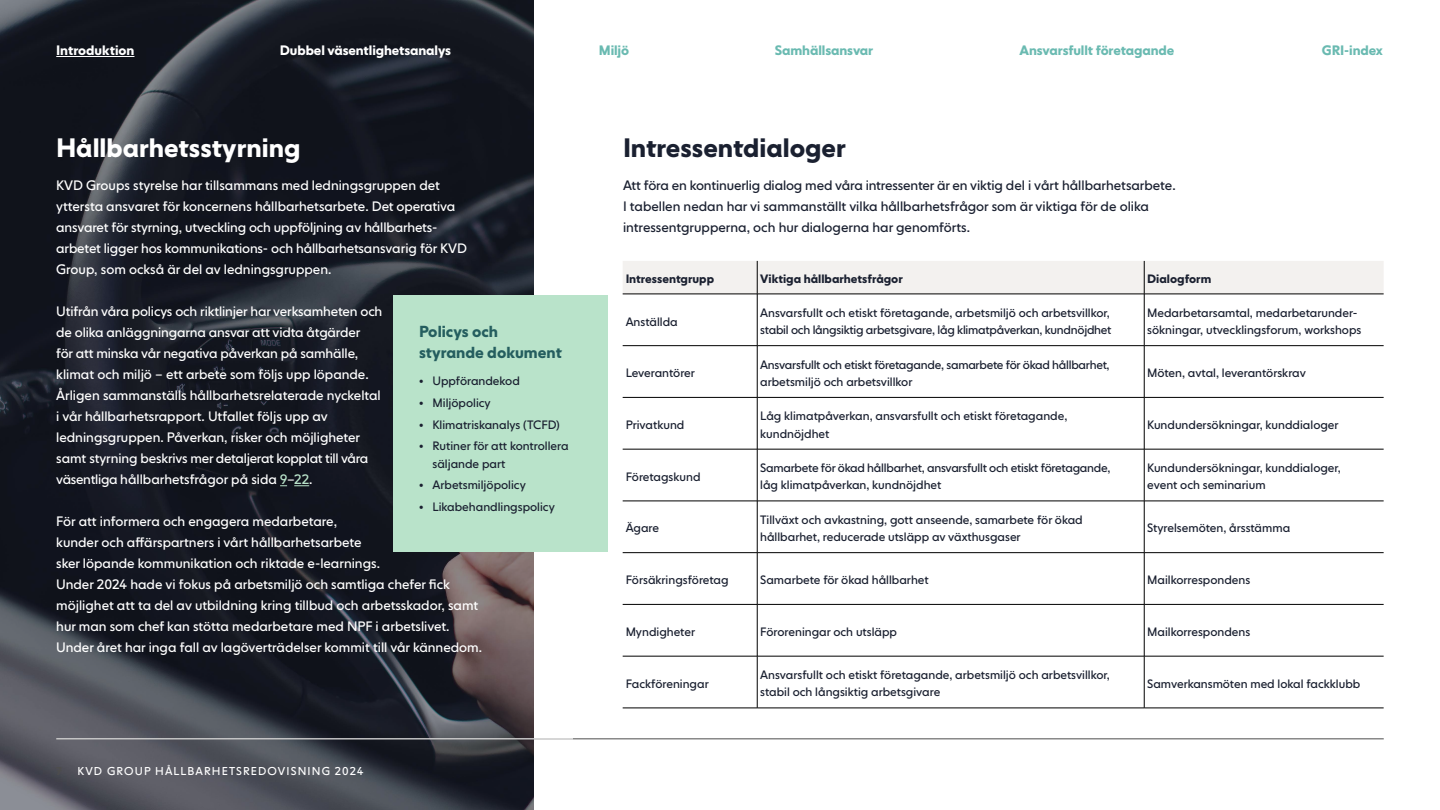
<style>
.page{position:relative;width:1440px;height:810px;background:#fff}
.page>*{position:absolute;margin:0;border:0;box-sizing:border-box;transform-origin:0 0}
.t1{font:700 26.25px "NEXT Book";color:#fff}
.t2{font:700 26.25px "NEXT Book";color:#1a2030}
.t3{font:700 15.75px/21.8px "NEXT Book";color:#255e5f}
.t4{font:13.5px/21px "NEXT Book";color:#fff}
.t5{font:13.5px/21px "NEXT Book";color:#1a2030}
.t6{font:700 13.5px "NEXT Book";letter-spacing:-.01em;color:#6abab1}
.t7{font:700 13.5px "NEXT Book";letter-spacing:-.005em;color:#fff}
.t8{font:12px/17.2px "NEXT Book";color:#1a2030}
.t9{font:12px/17.2px "NEXT Book";letter-spacing:-.02em;color:#1a2030}
.t10{font:700 12px "NEXT Book";color:#1a2030}
.t11{font:11.25px "NEXT Book";letter-spacing:.1em;color:#fff}
.s1{color:#b9e3ca}
</style>
<div class="page">
<img style="left:0;top:0;width:534px;height:810px">
<hr style="left:56px;top:739px;width:1328px;height:1px;background:#4d4d4d">
<hr style="left:56px;top:56px;width:78px;height:1px;background:#fff">
<hr style="left:56px;top:739px;width:517px;height:1px;background:#fff">
<svg style="left:294px;top:485px;width:15px;height:1px"></svg>
<div style="left:623px;top:261px;width:761px;height:33px;background:#f3f1ef"></div>
<hr style="left:757px;top:261px;width:1px;height:33px;background:#000">
<hr style="left:1144px;top:261px;width:1px;height:33px;background:#000">
<hr style="left:623px;top:294px;width:134px;height:1px;background:#000">
<hr style="left:757px;top:294px;width:387px;height:1px;background:#000">
<hr style="left:757px;top:294px;width:1px;height:52px;background:#000">
<hr style="left:1144px;top:294px;width:240px;height:1px;background:#000">
<hr style="left:1144px;top:294px;width:1px;height:52px;background:#000">
<hr style="left:623px;top:346px;width:134px;height:1px;background:#000">
<hr style="left:757px;top:346px;width:387px;height:1px;background:#000">
<hr style="left:757px;top:346px;width:1px;height:51px;background:#000">
<hr style="left:1144px;top:346px;width:240px;height:1px;background:#000">
<hr style="left:1144px;top:346px;width:1px;height:51px;background:#000">
<hr style="left:623px;top:397px;width:134px;height:1px;background:#000">
<hr style="left:757px;top:397px;width:387px;height:1px;background:#000">
<hr style="left:757px;top:398px;width:1px;height:51px;background:#000">
<hr style="left:1144px;top:397px;width:240px;height:1px;background:#000">
<hr style="left:1144px;top:398px;width:1px;height:51px;background:#000">
<hr style="left:623px;top:449px;width:134px;height:1px;background:#000">
<hr style="left:757px;top:449px;width:387px;height:1px;background:#000">
<hr style="left:757px;top:449px;width:1px;height:52px;background:#000">
<hr style="left:1144px;top:449px;width:240px;height:1px;background:#000">
<hr style="left:1144px;top:449px;width:1px;height:52px;background:#000">
<hr style="left:623px;top:501px;width:134px;height:1px;background:#000">
<hr style="left:757px;top:501px;width:387px;height:1px;background:#000">
<hr style="left:757px;top:501px;width:1px;height:52px;background:#000">
<hr style="left:1144px;top:501px;width:240px;height:1px;background:#000">
<hr style="left:1144px;top:501px;width:1px;height:52px;background:#000">
<hr style="left:623px;top:553px;width:134px;height:1px;background:#000">
<hr style="left:757px;top:553px;width:387px;height:1px;background:#000">
<hr style="left:757px;top:553px;width:1px;height:51px;background:#000">
<hr style="left:1144px;top:553px;width:240px;height:1px;background:#000">
<hr style="left:1144px;top:553px;width:1px;height:51px;background:#000">
<hr style="left:623px;top:604px;width:134px;height:1px;background:#000">
<hr style="left:757px;top:604px;width:387px;height:1px;background:#000">
<hr style="left:757px;top:604px;width:1px;height:52px;background:#000">
<hr style="left:1144px;top:604px;width:240px;height:1px;background:#000">
<hr style="left:1144px;top:604px;width:1px;height:52px;background:#000">
<hr style="left:623px;top:656px;width:134px;height:1px;background:#000">
<hr style="left:757px;top:656px;width:387px;height:1px;background:#000">
<hr style="left:757px;top:656px;width:1px;height:52px;background:#000">
<hr style="left:1144px;top:656px;width:240px;height:1px;background:#000">
<hr style="left:1144px;top:656px;width:1px;height:52px;background:#000">
<hr style="left:623px;top:708px;width:134px;height:1px;background:#000">
<hr style="left:757px;top:708px;width:387px;height:1px;background:#000">
<hr style="left:1144px;top:708px;width:240px;height:1px;background:#000">
<div style="left:393px;top:295px;width:214px;height:257px;background:#b9e3ca"></div>
<p class="t7" style="left:56px;top:42px;width:80px">Introduktion</p>
<p class="t7" style="left:280px;top:42px;width:173px">Dubbel väsentlighetsanalys</p>
<p class="t6" style="left:599px;top:42px;width:32px">Miljö</p>
<p class="t6" style="left:775px;top:42px;width:100px">Samhällsansvar</p>
<p class="t6" style="left:1020px;top:42px;width:156px">Ansvarsfullt företagande</p>
<p class="t6" style="left:1322px;top:42px;width:62px">GRI-index</p>
<h1 class="t1" style="left:56px;top:132px;width:246px">Hållbarhetsstyrning</h1>
<p class="t4" style="left:56px;top:175px;width:412px">KVD Groups styrelse har tillsammans med ledningsgruppen det yttersta ansvaret för koncernens hållbarhetsarbete. Det operativa ansvaret för styrning, utveckling och uppföljning av hållbarhets&shy;arbetet ligger hos kommunikations- och hållbarhetsansvarig för KVD Group, som också är del av ledningsgruppen.</p>
<p class="t4" style="left:56px;top:301px;width:328px">Utifrån våra policys och riktlinjer har verksamheten och de olika anläggningarna ansvar att vidta åtgärder<br>för att minska vår negativa påverkan på samhälle, klimat och miljö – ett arbete som följs upp löpande.<br>Årligen sammanställs hållbarhetsrelaterade nyckeltal i vår hållbarhetsrapport. Utfallet följs upp av ledningsgruppen. Påverkan, risker och möjligheter samt styrning beskrivs mer detaljerat kopplat till våra väsentliga hållbarhetsfrågor på sida <span class="s1">9</span>–<span class="s1">22</span>.</p>
<p class="t4" style="left:56px;top:511px;width:427px">För att informera och engagera medarbetare,<br>kunder och affärspartners i vårt hållbarhetsarbete<br>sker löpande kommunikation och riktade e-learnings.<br>Under 2024 hade vi fokus på arbetsmiljö och samtliga chefer fick möjlighet att ta del av utbildning kring tillbud och arbetsskador, samt hur man som chef kan stötta medarbetare med NPF i arbetslivet.<br>Under året har inga fall av lagöverträdelser kommit till vår kännedom.</p>
<p class="t3" style="left:419px;top:320px;width:144px">Policys och styrande dokument</p>
<p class="t8" style="left:419px;top:373px;width:102px">• Uppförandekod</p>
<p class="t8" style="left:419px;top:394px;width:73px">• Miljöpolicy</p>
<p class="t8" style="left:419px;top:416px;width:142px">• Klimatriskanalys (TCFD)</p>
<p class="t8" style="left:433px;top:438px;width:138px;text-indent:-14px">• Rutiner för att kontrollera säljande part</p>
<p class="t8" style="left:419px;top:477px;width:108px">• Arbetsmiljöpolicy</p>
<p class="t8" style="left:419px;top:499px;width:137px">• Likabehandlingspolicy</p>
<p class="t11" style="left:78px;top:764px;width:287px">KVD GROUP HÅLLBARHETSREDOVISNING 2024</p>
<h1 class="t2" style="left:623px;top:132px;width:224px">Intressentdialoger</h1>
<p class="t5" style="left:623px;top:175px;width:554px">Att föra en kontinuerlig dialog med våra intressenter är en viktig del i vårt hållbarhetsarbete.<br>I tabellen nedan har vi sammanställt vilka hållbarhetsfrågor som är viktiga för de olika intressentgrupperna, och hur dialogerna har genomförts.</p>
<p class="t10" style="left:626px;top:272px;width:90px">Intressentgrupp</p>
<p class="t10" style="left:760px;top:272px;width:144px">Viktiga hållbarhetsfrågor</p>
<p class="t10" style="left:1147px;top:272px;width:66px">Dialogform</p>
<p class="t8" style="left:626px;top:313px;width:54px">Anställda</p>
<p class="t9" style="left:760px;top:304px;width:353px">Ansvarsfullt och etiskt företagande, arbetsmiljö och arbetsvillkor, stabil och långsiktig arbetsgivare, låg klimatpåverkan, kundnöjdhet</p>
<p class="t8" style="left:1147px;top:304px;width:216px">Medarbetarsamtal, medarbetarunder&shy;sökningar, utvecklingsforum, workshops</p>
<p class="t8" style="left:626px;top:365px;width:71px">Leverantörer</p>
<p class="t9" style="left:760px;top:356px;width:351px">Ansvarsfullt och etiskt företagande, samarbete för ökad hållbarhet, arbetsmiljö och arbetsvillkor</p>
<p class="t8" style="left:1147px;top:365px;width:160px">Möten, avtal, leverantörskrav</p>
<p class="t8" style="left:626px;top:416px;width:60px">Privatkund</p>
<p class="t8" style="left:760px;top:408px;width:309px">Låg klimatpåverkan, ansvarsfullt och etiskt företagande, kundnöjdhet</p>
<p class="t8" style="left:1147px;top:416px;width:193px">Kundundersökningar, kunddialoger</p>
<p class="t8" style="left:626px;top:468px;width:76px">Företagskund</p>
<p class="t9" style="left:760px;top:459px;width:352px">Samarbete för ökad hållbarhet, ansvarsfullt och etiskt företagande, låg klimatpåverkan, kundnöjdhet</p>
<p class="t8" style="left:1147px;top:459px;width:195px">Kundundersökningar, kunddialoger, event och seminarium</p>
<p class="t8" style="left:626px;top:520px;width:35px">Ägare</p>
<p class="t8" style="left:760px;top:511px;width:324px">Tillväxt och avkastning, gott anseende, samarbete för ökad hållbarhet, reducerade utsläpp av växthusgaser</p>
<p class="t8" style="left:1147px;top:520px;width:144px">Styrelsemöten, årsstämma</p>
<p class="t8" style="left:626px;top:572px;width:104px">Försäkringsföretag</p>
<p class="t8" style="left:760px;top:572px;width:170px">Samarbete för ökad hållbarhet</p>
<p class="t8" style="left:1147px;top:572px;width:105px">Mailkorrespondens</p>
<p class="t8" style="left:626px;top:623px;width:71px">Myndigheter</p>
<p class="t8" style="left:760px;top:623px;width:138px">Föroreningar och utsläpp</p>
<p class="t8" style="left:1147px;top:623px;width:105px">Mailkorrespondens</p>
<p class="t8" style="left:626px;top:675px;width:85px">Fackföreningar</p>
<p class="t8" style="left:760px;top:666px;width:351px">Ansvarsfullt och etiskt företagande, arbetsmiljö och arbetsvillkor, stabil och långsiktig arbetsgivare</p>
<p class="t8" style="left:1147px;top:675px;width:215px">Samverkansmöten med lokal fackklubb</p>
</div>
